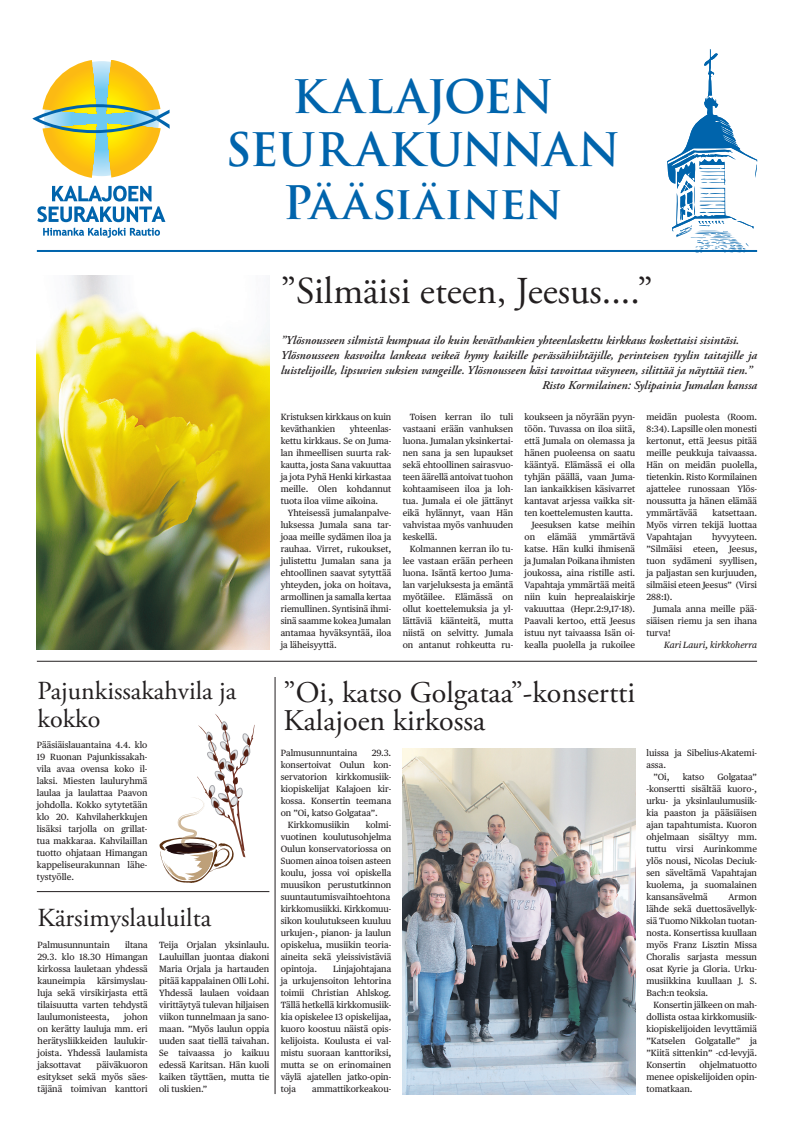
<style>
.page{position:relative;width:794px;height:1134px;background:#fff}
.page>*{position:absolute;margin:0;border:0;box-sizing:border-box;transform-origin:0 0}
.t1{font:700 45px/52.8px "Trajan Pro";letter-spacing:-.005em;color:#0064ac;text-align:center}
.t2{font:38px "Adobe Garamond Pro";color:#231f20}
.t3{font:30px/28px "Adobe Garamond Pro";color:#231f20}
.t4{font:26px/28px "Adobe Garamond Pro";color:#231f20}
.t5{font:italic 600 12px "Adobe Garamond Pro";color:#231f20}
.t6{font:9px/12px "Publico Text G3";color:#231f20;text-align:justify}
.t7{font:italic 9px "Publico Text G3";color:#231f20}
</style>
<div class="page">
<hr style="left:37px;top:250px;width:720px;height:2px;background:#0064ac">
<svg style="left:43px;top:228px;width:117px;height:10px"></svg>
<svg style="left:32px;top:60px;width:138px;height:118px"></svg>
<svg style="left:37px;top:186px;width:128px;height:36px"></svg>
<svg style="left:667px;top:49px;width:90px;height:201px"></svg>
<img style="left:37px;top:275px;width:232px;height:375px">
<img style="left:403px;top:748px;width:232px;height:346px">
<hr style="left:37px;top:661px;width:720px;height:1px;background:#231f20">
<hr style="left:275px;top:677px;width:1px;height:417px;background:#231f20">
<svg style="left:159px;top:714px;width:95px;height:169px"></svg>
<hr style="left:37px;top:891px;width:232px;height:1px;background:#231f20">
<h1 class="t1" style="left:225px;top:71px;width:396px">KALAJOEN<br>SEURAKUNNAN<br>Pääsiäinen</h1>
<h2 class="t2" style="left:281px;top:268px;width:374px">”Silmäisi eteen, Jeesus....”</h2>
<h3 class="t5" style="left:281px;top:333px;width:460px">”Ylösnousseen silmistä kumpuaa ilo kuin keväthankien yhteenlaskettu kirkkaus koskettaisi sisintäsi.</h3>
<h3 class="t5" style="left:281px;top:348px;width:478px">Ylösnousseen kasvoilta lankeaa veikeä hymy kaikille perässähiihtäjille, perinteisen tyylin taitajille ja</h3>
<h3 class="t5" style="left:281px;top:363px;width:473px">luistelijoille, lipsuvien suksien vangeille. Ylösnousseen käsi tavoittaa väsyneen, silittää ja näyttää tien.”</h3>
<h3 class="t5" style="left:542px;top:378px;width:216px">Risto Kormilainen: Sylipainia Jumalan kanssa</h3>
<p class="t6" style="left:281px;top:410px;width:112px">Kristuksen kirkkaus on kuin keväthankien</p>
<p class="t6" style="left:281px;top:422px;width:112px;text-indent:69px">yhteenlas&shy;kettu kirkkaus. Se on Juma&shy;lan ihmeellisen suurta rak&shy;kautta, josta Sana vakuuttaa ja jota Pyhä Henki kirkastaa meille. Olen kohdannut tuota iloa viime aikoina.</p>
<p class="t6" style="left:281px;top:506px;width:112px;text-indent:7px">Yhteisessä jumalanpalve&shy;luksessa Jumala sana tar&shy;joaa meille sydämen iloa ja rauhaa. Virret, rukoukset, julistettu Jumalan sana ja ehtoollinen saavat sytyttää yhteyden, joka on hoitava, armollinen ja samalla kertaa riemullinen. Syntisinä ihmi&shy;sinä saamme kokea Jumalan antamaa hyväksyntää, iloa ja läheisyyttä.</p>
<p class="t6" style="left:403px;top:410px;width:112px;text-indent:7px">Toisen kerran ilo tuli vastaani erään vanhuksen luona. Jumalan yksinkertai&shy;nen sana ja sen lupaukset sekä ehtoollinen sairasvuo&shy;teen äärellä antoivat tuohon kohtaamiseen iloa ja loh&shy;tua. Jumala ei ole jättänyt eikä hylännyt, vaan Hän vahvistaa myös vanhuuden keskellä.</p>
<p class="t6" style="left:403px;top:542px;width:112px;text-indent:7px">Kolmannen kerran ilo tu&shy;lee vastaan erään perheen luona. Isäntä kertoo Juma&shy;lan varjeluksesta ja emäntä myötäilee. Elämässä on ollut koettelemuksia ja yl&shy;lättäviä käänteitä, mutta niistä on selvitty. Jumala on antanut rohkeutta ru-</p>
<p class="t6" style="left:524px;top:410px;width:112px">koukseen ja nöyrään pyyn-</p>
<p class="t6" style="left:524px;top:422px;width:112px">töön. Tuvassa on iloa siitä,</p>
<p class="t6" style="left:524px;top:434px;width:112px">että Jumala on olemassa ja</p>
<p class="t6" style="left:524px;top:446px;width:112px">hänen puoleensa on saatu</p>
<p class="t6" style="left:524px;top:458px;width:112px">kääntyä. Elämässä ei olla</p>
<p class="t6" style="left:524px;top:470px;width:112px">tyhjän päällä, vaan Juma-</p>
<p class="t6" style="left:524px;top:482px;width:112px">lan iankaikkisen käsivarret</p>
<p class="t6" style="left:524px;top:494px;width:112px">kantavat arjessa vaikka sit-</p>
<p class="t6" style="left:524px;top:506px;width:110px">ten koettelemusten kautta.</p>
<p class="t6" style="left:531px;top:518px;width:105px">Jeesuksen katse meihin</p>
<p class="t6" style="left:524px;top:530px;width:12px">on</p>
<p class="t6" style="left:547px;top:530px;width:31px">elämää</p>
<p class="t6" style="left:524px;top:530px;width:112px;text-indent:64px">ymmärtävä katse. Hän kulki ihmisenä ja Jumalan Poikana ihmisten joukossa, aina ristille asti.<br>Vapahtaja ymmärtää meitä niin kuin heprealaiskirje vakuuttaa (Hepr.2:9,17-18).<br>Paavali kertoo, että Jeesus istuu nyt taivaassa Isän oi&shy;kealla puolella ja rukoilee</p>
<p class="t6" style="left:646px;top:410px;width:112px">meidän puolesta (Room.<br>8:34). Lapsille olen monesti kertonut, että Jeesus pitää meille peukkuja taivaassa.<br>Hän on meidän puolella, tietenkin. Risto Kormilainen ajattelee runossaan Ylös&shy;noussutta ja hänen elämää ymmärtävää</p>
<p class="t6" style="left:646px;top:506px;width:112px;text-indent:66px">katsettaan.<br>Myös virren tekijä luottaa Vapahtajan</p>
<p class="t6" style="left:646px;top:530px;width:112px;text-indent:66px">hyvyyteen. ”Silmäisi eteen, Jeesus, tuon sydämeni syyllisen, ja paljastan sen kurjuuden, silmäisi eteen Jeesus” (Virsi 288:1).</p>
<p class="t6" style="left:646px;top:602px;width:112px;text-indent:7px">Jumala anna meille pää&shy;siäisen riemu ja sen ihana turva!</p>
<p class="t7" style="left:664px;top:638px;width:94px">Kari Lauri, kirkkoherra</p>
<h3 class="t4" style="left:38px;top:678px;width:200px">Pajunkissakahvila ja kokko</h3>
<h3 class="t3" style="left:283px;top:680px;width:353px">”Oi, katso Golgataa”-konsertti<br>Kalajoen kirkossa</h3>
<p class="t6" style="left:37px;top:739px;width:112px">Pääsiäislauantaina 4.4. klo 19 Ruonan Pajunkissakah&shy;vila avaa ovensa koko il&shy;laksi. Miesten lauluryhmä laulaa ja laulattaa Paavon johdolla. Kokko sytytetään klo 20. Kahvilaherkkujen lisäksi tarjolla on grillat&shy;tua makkaraa. Kahvilaillan tuotto ohjataan Himangan kappeliseurakunnan lähe&shy;tystyölle.</p>
<p class="t6" style="left:281px;top:746px;width:78px">Palmusunnuntaina</p>
<p class="t6" style="left:372px;top:746px;width:21px">29.3.</p>
<p class="t6" style="left:281px;top:758px;width:112px">konsertoivat Oulun kon-</p>
<p class="t6" style="left:281px;top:770px;width:112px">servatorion kirkkomusiik-</p>
<p class="t6" style="left:281px;top:782px;width:112px">kiopiskelijat Kalajoen kir-</p>
<p class="t6" style="left:281px;top:794px;width:112px">kossa. Konsertin teemana</p>
<p class="t6" style="left:281px;top:806px;width:99px">on ”Oi, katso Golgataa”.</p>
<p class="t6" style="left:288px;top:818px;width:63px">Kirkkomusiikin</p>
<p class="t6" style="left:281px;top:818px;width:112px;text-indent:85px">kolmi&shy;vuotinen koulutusohjelma Oulun konservatoriossa on Suomen ainoa toisen asteen koulu, jossa voi opiskella muusikon perustutkinnon suuntautumisvaihtoehtona kirkkomusiikki. Kirkkomuu&shy;sikon koulutukseen kuuluu urkujen-, pianon- ja laulun opiskelua, musiikin teoria&shy;aineita sekä yleissivistäviä opintoja.</p>
<h3 class="t4" style="left:38px;top:905px;width:175px">Kärsimyslauluilta</h3>
<p class="t6" style="left:159px;top:938px;width:112px">Teija Orjalan yksinlaulu.<br>Lauluillan juontaa diakoni Maria Orjala ja hartauden pitää kappalainen Olli Lohi.<br>Yhdessä laulaen voidaan virittäytyä tulevan hiljaisen viikon tunnelmaan ja sano&shy;maan. ”Myös laulun oppia uuden saat tiellä taivahan.<br>Se taivaassa jo kaikuu edessä Karitsan. Hän kuoli kaiken täyttäen, mutta tie oli tuskien.”</p>
<p class="t6" style="left:38px;top:938px;width:112px;text-indent:87px">iltana 29.3. klo 18.30 Himangan kirkossa lauletaan yhdessä kauneimpia</p>
<p class="t6" style="left:38px;top:938px;width:74px">Palmusunnuntain</p>
<p class="t6" style="left:281px;top:962px;width:112px;text-indent:53px">Linjajohtajana ja urkujensoiton lehtorina toimii Christian Ahlskog.<br>Tällä hetkellä kirkkomusiik&shy;kia opiskelee 13 opiskelijaa, kuoro koostuu näistä opis&shy;kelijoista. Koulusta ei val&shy;mistu suoraan kanttoriksi, mutta se on erinomainen väylä ajatellen jatko-opin&shy;toja</p>
<p class="t6" style="left:38px;top:974px;width:112px;text-indent:59px">kärsimyslau&shy;luja sekä virsikirjasta että tilaisuutta varten tehdystä laulumonisteesta,</p>
<p class="t6" style="left:38px;top:1010px;width:112px;text-indent:87px">johon on kerätty lauluja mm. eri herätysliikkeiden laulukir&shy;joista. Yhdessä laulamista jaksottavat</p>
<p class="t6" style="left:38px;top:1058px;width:112px;text-indent:59px">päiväkuoron esitykset sekä myös säes&shy;täjänä toimivan kanttori</p>
<p class="t6" style="left:312px;top:1082px;width:81px">ammattikorkeakou-</p>
<p class="t6" style="left:646px;top:746px;width:112px">luissa ja Sibelius-Akatemi-</p>
<p class="t6" style="left:646px;top:758px;width:21px">assa.</p>
<p class="t6" style="left:653px;top:770px;width:17px">”Oi,</p>
<p class="t6" style="left:682px;top:770px;width:23px">katso</p>
<p class="t6" style="left:646px;top:770px;width:112px;text-indent:71px">Golgataa” -konsertti sisältää kuoro-, urku- ja yksinlaulumusiik&shy;kia paaston ja pääsiäisen ajan tapahtumista. Kuoron ohjelmaan sisältyy mm. tuttu virsi Aurinkomme ylös nousi, Nicolas Deciuk&shy;sen säveltämä Vapahtajan kuolema, ja suomalainen kansansävelmä</p>
<p class="t6" style="left:646px;top:890px;width:112px;text-indent:82px">Armon lähde sekä duettosävellyk&shy;siä Tuomo Nikkolan tuotan&shy;nosta. Konsertissa kuullaan myös Franz Lisztin Missa Choralis sarjasta messun osat Kyrie ja Gloria. Urku&shy;musiikkina kuullaan J. S.<br>Bach:n teoksia.</p>
<p class="t6" style="left:646px;top:998px;width:112px;text-indent:7px">Konsertin jälkeen on mah&shy;dollista ostaa kirkkomusiik&shy;kiopiskelijoiden levyttämiä ”Katselen Golgatalle” ja ”Kiitä sittenkin” -cd-levyjä.<br>Konsertin</p>
<p class="t6" style="left:646px;top:1058px;width:112px;text-indent:53px">ohjelmatuotto menee opiskelijoiden opin&shy;tomatkaan.</p>
</div>
